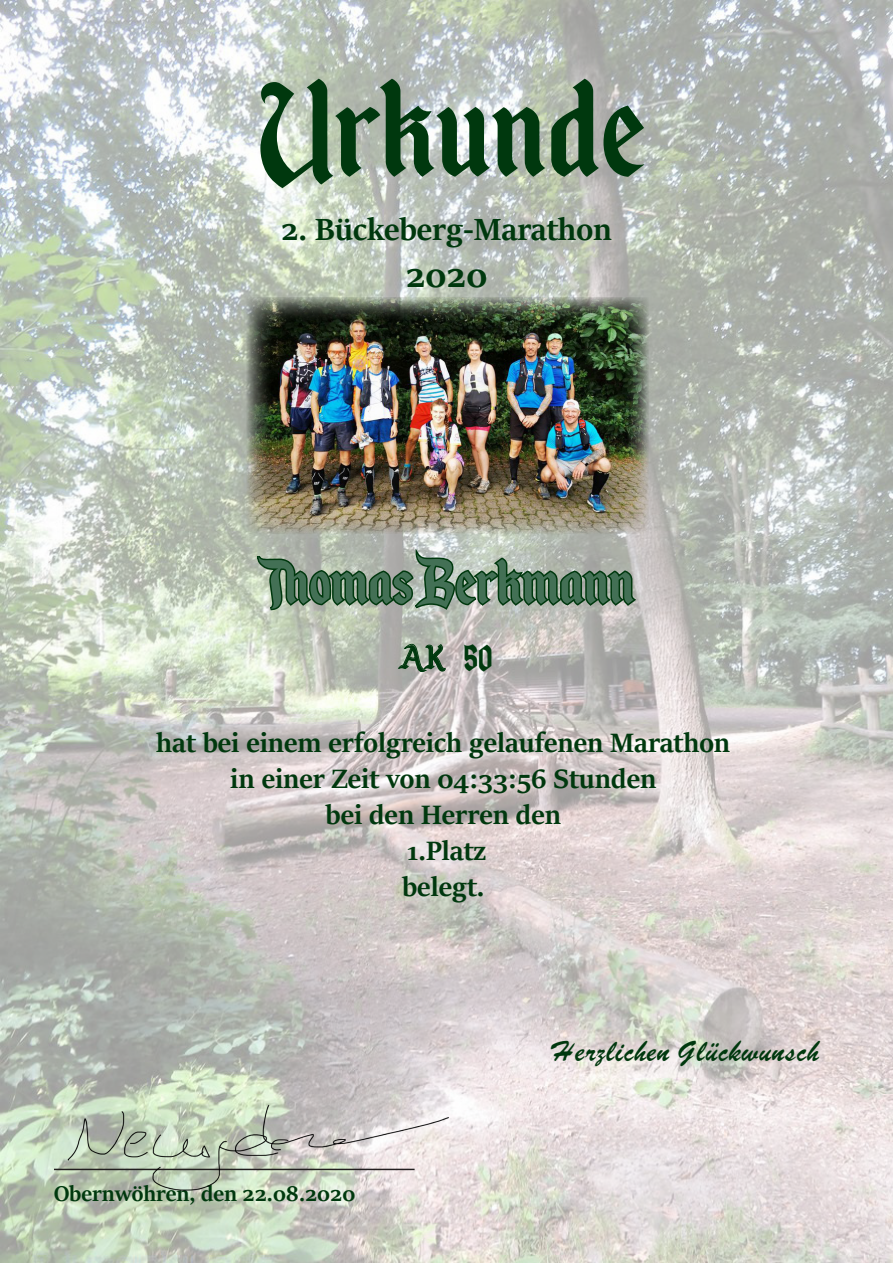
<style>
.page{position:relative;width:893px;height:1263px;background:#fff}
.page>*{position:absolute;margin:0;border:0;box-sizing:border-box;transform-origin:0 0}
.t1{font:165px "Enchanted Land";color:#00380e}
.t2{font:75px "Enchanted Land";color:#437055}
.t3{font:700 39px "Sitka Banner";color:#00380e}
.t4{font:36px "Enchanted Land";color:#00380e}
.t5{font:700 34.5px "Sitka Banner";color:#00380e}
.t6{font:700 30px "Sitka Banner";color:#00380e}
.t7{font:25.5px "Brussels";color:#00380e}
.t8{font:700 24px "Sitka Banner";color:#00380e}
.s1{font-size:45px}
</style>
<div class="page">
<img style="left:0;top:0;width:893px;height:1263px">
<img style="left:247px;top:297px;width:401px;height:237px">
<svg style="left:252px;top:525px;width:387px;height:102px;background:#97a595"></svg>
<svg style="left:397px;top:644px;width:49px;height:28px"></svg>
<img style="left:18px;top:904px;width:456px;height:322px">
<p class="t1" style="left:259px;top:35px;width:389px">Urkunde</p>
<p class="t5" style="left:281px;top:204px;width:332px">2. Bückeberg-Marathon</p>
<p class="t3" style="left:406px;top:247px;width:83px">2020</p>
<p class="t2" style="left:258px;top:539px;width:377px">Thomas Berkmann</p>
<p class="t4" style="left:400px;top:636px;width:95px">AK <span class="s1">50</span></p>
<p class="t6" style="left:156px;top:721px;width:575px">hat bei einem erfolgreich gelaufenen Marathon</p>
<p class="t6" style="left:230px;top:757px;width:428px">in einer Zeit von 04:33:56 Stunden</p>
<p class="t6" style="left:326px;top:793px;width:237px">bei den Herren den</p>
<p class="t6" style="left:407px;top:829px;width:80px">1.Platz</p>
<p class="t6" style="left:402px;top:865px;width:84px">belegt.</p>
<p class="t8" style="left:54px;top:1176px;width:303px">Obernwöhren, den 22.08.2020</p>
<p class="t7" style="left:551px;top:1031px;width:270px">Herzlichen Glückwunsch</p>
</div>
